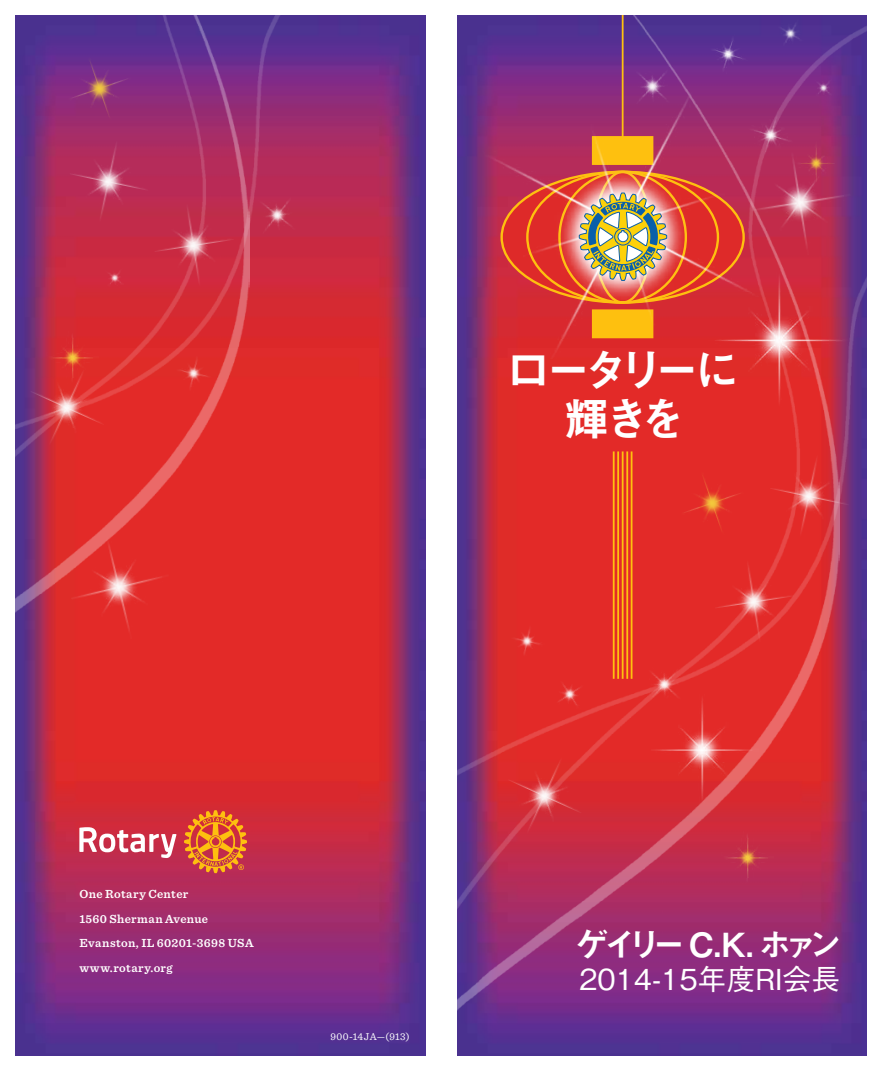
<style>
.page{position:relative;width:882px;height:1071px;background:#fff}
.page>*{position:absolute;margin:0;border:0;box-sizing:border-box;transform-origin:0 0}
.t1{font:45.5px/49px "Midashi Go Pro MB31";letter-spacing:-.185em;color:#fff;text-align:center}
.t2{font:33.25px "Midashi Go Pro MB31";letter-spacing:-.255em;color:#fff}
.t3{font:500 28.88px "Gothic BBB Pro";color:#fff}
.t4{font:600 12.25px/24.5px "Sentinel";letter-spacing:.03em;color:#fff}
.t5{font:10.5px "Sentinel";letter-spacing:.04em;color:#fff}
</style>
<div class="page">
<img style="left:16px;top:16px;width:409px;height:1039px">
<img style="left:16px;top:16px;width:269px;height:782px">
<img style="left:142px;top:195px;width:104px;height:103px">
<img style="left:16px;top:349px;width:111px;height:120px">
<img style="left:54px;top:130px;width:109px;height:107px">
<img style="left:54px;top:42px;width:92px;height:93px">
<img style="left:46px;top:331px;width:53px;height:53px">
<img style="left:53px;top:523px;width:133px;height:131px">
<img style="left:173px;top:353px;width:42px;height:42px">
<img style="left:246px;top:185px;width:62px;height:61px">
<img style="left:99px;top:263px;width:32px;height:32px">
<img style="left:457px;top:16px;width:409px;height:183px">
<img style="left:457px;top:199px;width:409px;height:856px">
<img style="left:645px;top:695px;width:114px;height:112px">
<img style="left:858px;top:142px;width:6px;height:124px">
<img style="left:702px;top:645px;width:105px;height:9px">
<img style="left:483px;top:737px;width:121px;height:120px">
<img style="left:858px;top:444px;width:5px;height:107px">
<img style="left:708px;top:34px;width:40px;height:36px">
<img style="left:621px;top:55px;width:63px;height:15px">
<img style="left:634px;top:654px;width:61px;height:61px">
<img style="left:508px;top:645px;width:39px;height:16px">
<img style="left:544px;top:669px;width:51px;height:52px">
<img style="left:771px;top:16px;width:39px;height:37px">
<img style="left:721px;top:831px;width:53px;height:53px">
<hr style="left:622px;top:16px;width:2px;height:148px;background:#fec00f">
<hr style="left:622px;top:451px;width:2px;height:228px;background:#fec00f">
<hr style="left:617px;top:451px;width:2px;height:228px;background:#fec00f">
<hr style="left:613px;top:451px;width:2px;height:228px;background:#fec00f">
<hr style="left:626px;top:451px;width:2px;height:228px;background:#fec00f">
<hr style="left:631px;top:451px;width:2px;height:228px;background:#fec00f">
<img style="left:470px;top:70px;width:388px;height:575px">
<img style="left:513px;top:128px;width:219px;height:218px">
<img style="left:517px;top:132px;width:210px;height:210px">
<svg style="left:579px;top:192px;width:89px;height:89px"></svg>
<svg style="left:79px;top:827px;width:97px;height:31px"></svg>
<svg style="left:184px;top:810px;width:63px;height:63px"></svg>
<h1 class="t1" style="left:506px;top:340px;width:236px">ロータリーに輝きを</h1>
<p class="t4" style="left:79px;top:881px;width:176px">One Rotary Center<br>1560 Sherman Avenue<br>Evanston, IL 60201-3698 USA www.rotary.org</p>
<p class="t5" style="left:330px;top:1028px;width:81px">900-14JA—(913)</p>
<h2 class="t2" style="left:575px;top:918px;width:268px">ゲイリー C.K. ホァン</h2>
<h3 class="t3" style="left:579px;top:956px;width:263px">2014-15年度RI会長</h3>
</div>
